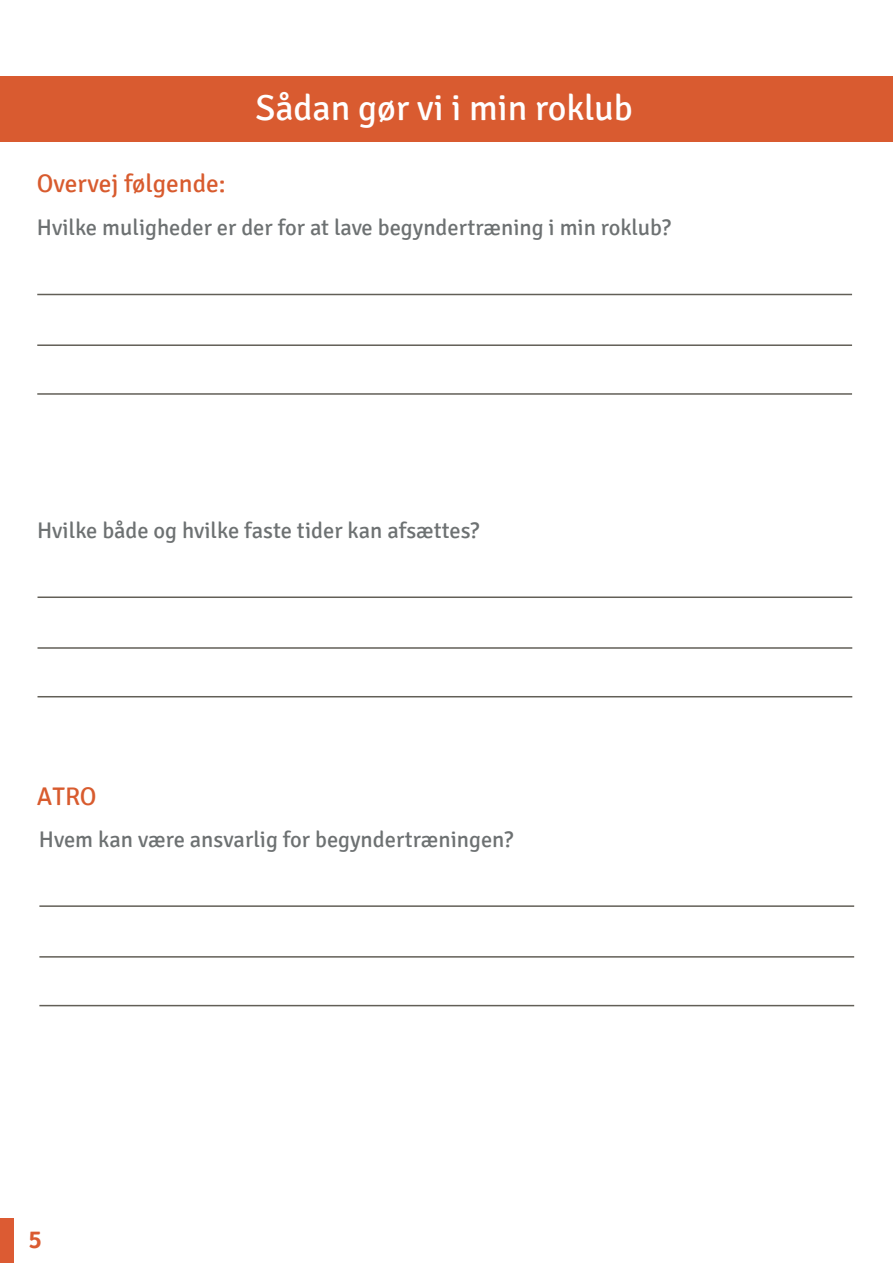
<style>
.page{position:relative;width:893px;height:1263px;background:#fff}
.page>*{position:absolute;margin:0;border:0;box-sizing:border-box;transform-origin:0 0}
.t1{font:36px "Signika";color:#fff}
.t2{font:25.5px "Signika";color:#d85b2e}
.t3{font:600 25.5px "Signika";color:#da5b31}
.t4{font:25.35px "Signika";color:#d85b2e}
.t5{font:22.5px "Signika";color:#6d7172}
</style>
<div class="page">
<div style="left:0;top:1218px;width:13px;height:45px;background:#dc5b33"></div>
<div style="left:0;top:76px;width:892px;height:65px;background:#d95b30"></div>
<hr style="left:37px;top:294px;width:815px;height:1px;background:#625f57">
<hr style="left:37px;top:344px;width:815px;height:2px;background:#625f57">
<hr style="left:37px;top:393px;width:815px;height:2px;background:#625f57">
<hr style="left:38px;top:596px;width:814px;height:2px;background:#625f57">
<hr style="left:38px;top:647px;width:814px;height:2px;background:#625f57">
<hr style="left:38px;top:696px;width:814px;height:1px;background:#625f57">
<hr style="left:39px;top:905px;width:815px;height:2px;background:#625f57">
<hr style="left:39px;top:956px;width:815px;height:2px;background:#625f57">
<hr style="left:39px;top:1005px;width:815px;height:1px;background:#625f57">
<p class="t4" style="left:37px;top:169px;width:190px">Overvej følgende:</p>
<h1 class="t1" style="left:256px;top:88px;width:379px">Sådan gør vi i min roklub</h1>
<p class="t5" style="left:37px;top:215px;width:636px">Hvilke muligheder er der for at lave begyndertræning i min roklub?</p>
<p class="t5" style="left:37px;top:517px;width:444px">Hvilke både og hvilke faste tider kan afsættes?</p>
<p class="t2" style="left:37px;top:781px;width:61px">ATRO</p>
<p class="t5" style="left:39px;top:826px;width:476px">Hvem kan være ansvarlig for begyndertræningen?</p>
<p class="t3" style="left:28px;top:1224px;width:15px">5</p>
</div>
